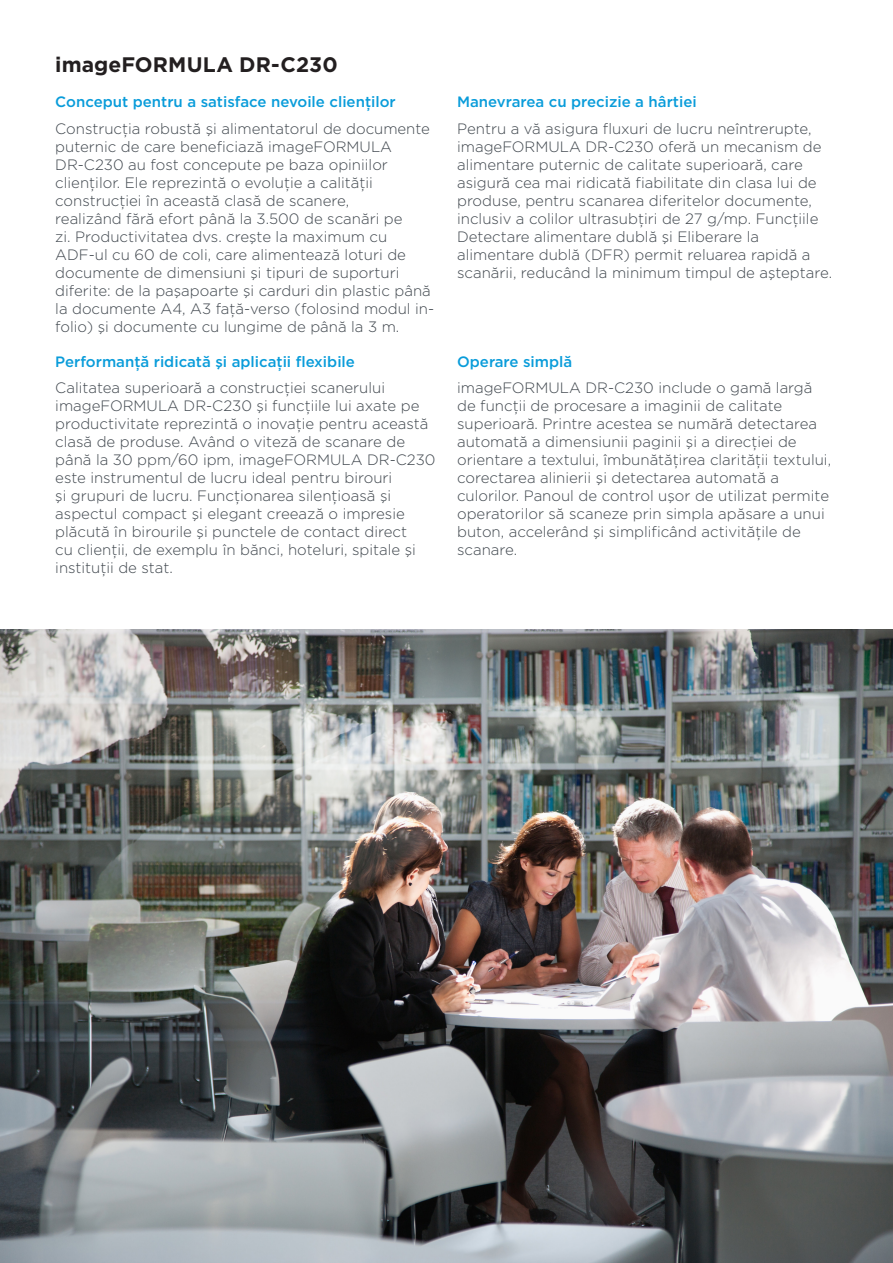
<style>
.page{position:relative;width:893px;height:1263px;background:#fff}
.page>*{position:absolute;margin:0;border:0;box-sizing:border-box;transform-origin:0 0}
.C_-_Head{font:700 21px "Gotham";letter-spacing:.005em;color:#231f20}
.Specifiation_Title{font:300 15px/18px "Gotham";color:#3f464d}
.Specifiation_Title-2{font:500 15px "Gotham";color:#099cda}
</style>
<div class="page">
<img style="left:0;top:630px;width:893px;height:633px">
<p class="C_-_Head" style="left:55px;top:51px;width:284px">imageFORMULA DR-C230</p>
<p class="Specifiation_Title-2" style="left:55px;top:92px;width:342px">Conceput pentru a satisface nevoile clienţilor</p>
<p class="Specifiation_Title" style="left:55px;top:119px;width:380px">Construcţia robustă şi alimentatorul de documente puternic de care beneficiază imageFORMULA DR-C230 au fost concepute pe baza opiniilor clienţilor. Ele reprezintă o evoluţie a calităţii construcţiei în această clasă de scanere,<br>realizând fără efort până la 3.500 de scanări pe<br>zi. Productivitatea dvs. creşte la maximum cu ADF-ul cu 60 de coli, care alimentează loturi de documente de dimensiuni şi tipuri de suporturi diferite: de la paşapoarte şi carduri din plastic până la documente A4, A3 faţă-verso (folosind modul in&shy;folio) şi documente cu lungime de până la 3 m.</p>
<p class="Specifiation_Title-2" style="left:55px;top:351px;width:301px">Performanţă ridicată şi aplicaţii flexibile</p>
<p class="Specifiation_Title" style="left:55px;top:378px;width:382px">Calitatea superioară a construcţiei scanerului imageFORMULA DR-C230 şi funcţiile lui axate pe productivitate reprezintă o inovaţie pentru această clasă de produse. Având o viteză de scanare de până la 30 ppm/60 ipm, imageFORMULA DR-C230 este instrumentul de lucru ideal pentru birouri<br>şi grupuri de lucru. Funcţionarea silenţioasă şi aspectul compact şi elegant creează o impresie plăcută în birourile şi punctele de contact direct<br>cu clienţii, de exemplu în bănci, hoteluri, spitale şi instituţii de stat.</p>
<p class="Specifiation_Title-2" style="left:457px;top:92px;width:241px">Manevrarea cu precizie a hârtiei</p>
<p class="Specifiation_Title" style="left:457px;top:119px;width:376px">Pentru a vă asigura fluxuri de lucru neîntrerupte, imageFORMULA DR-C230 oferă un mecanism de alimentare puternic de calitate superioară, care asigură cea mai ridicată fiabilitate din clasa lui de produse, pentru scanarea diferitelor documente, inclusiv a colilor ultrasubţiri de 27 g/mp. Funcţiile Detectare alimentare dublă şi Eliberare la alimentare dublă (DFR) permit reluarea rapidă a scanării, reducând la minimum timpul de aşteptare.</p>
<p class="Specifiation_Title-2" style="left:457px;top:351px;width:117px">Operare simplă</p>
<p class="Specifiation_Title" style="left:457px;top:378px;width:375px">imageFORMULA DR-C230 include o gamă largă de funcţii de procesare a imaginii de calitate superioară. Printre acestea se numără detectarea automată a dimensiunii paginii şi a direcţiei de orientare a textului, îmbunătăţirea clarităţii textului, corectarea alinierii şi detectarea automată a culorilor. Panoul de control uşor de utilizat permite operatorilor să scaneze prin simpla apăsare a unui buton, accelerând şi simplificând activităţile de scanare.</p>
</div>
